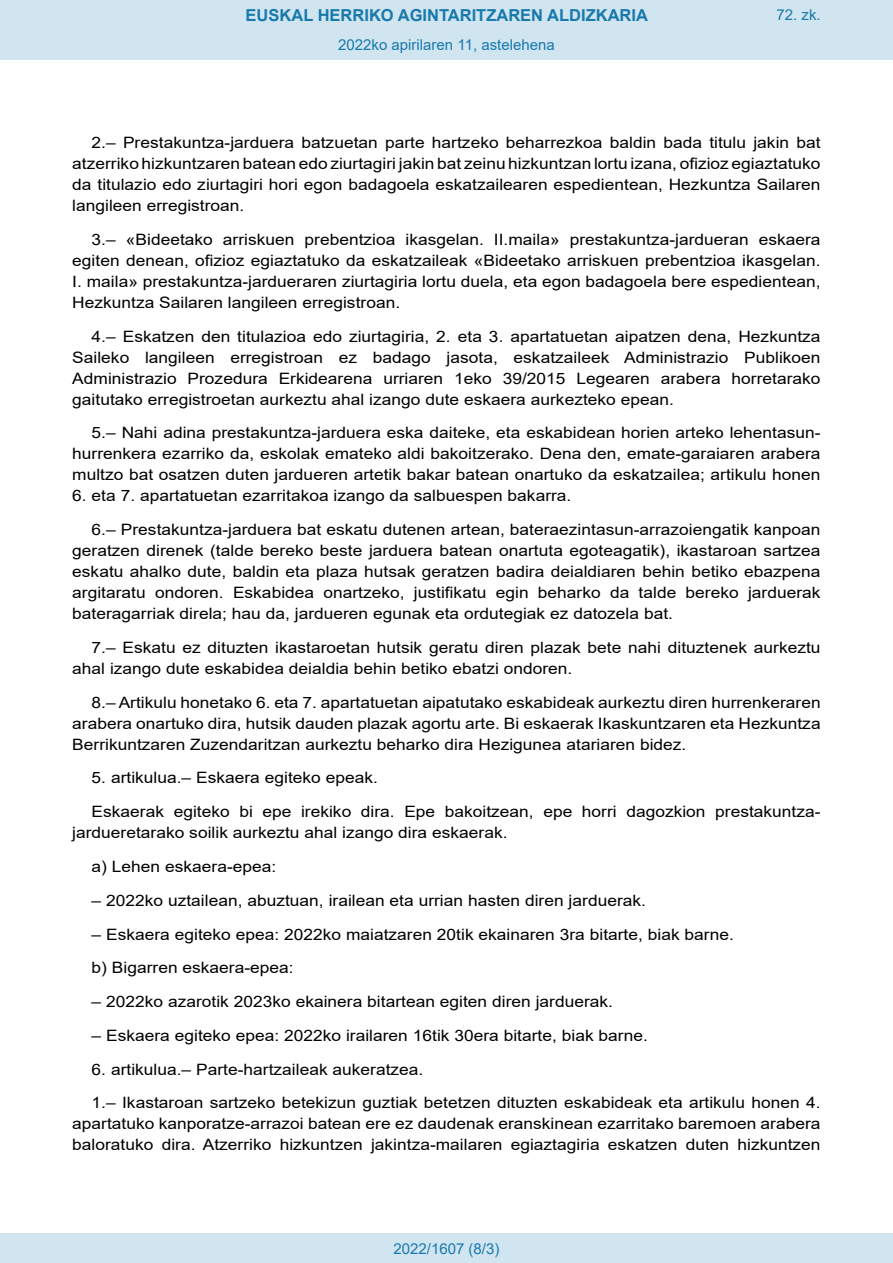
<style>
.page{position:relative;width:893px;height:1263px;background:#fff}
.page>*{position:absolute;margin:0;border:0;box-sizing:border-box;transform-origin:0 0}
.t1{font:700 16.5px "Arial";color:#1879ad}
.BOPVDetalle{font:15.6px/21px "Arial";color:#000;text-align:justify;scale:1.11 1}
.Paginacion_Centro{font:15px "Arial";color:#1879ad}
</style>
<div class="page">
<div style="left:0;top:0;width:893px;height:60px;background:#d0e5f0"></div>
<div style="left:0;top:1233px;width:893px;height:30px;background:#d0e5f0"></div>
<p class="t1" style="left:246px;top:3px;width:404px">EUSKAL HERRIKO AGINTARITZAREN ALDIZKARIA</p>
<p class="Paginacion_Centro" style="left:338px;top:35px;width:218px">2022ko apirilaren 11, astelehena</p>
<p class="Paginacion_Centro" style="left:776px;top:5px;width:46px">72. zk.</p>
<p class="BOPVDetalle" style="left:72px;top:132px;width:676px;text-indent:19px">2.– Prestakuntza-jarduera batzuetan parte hartzeko beharrezkoa baldin bada titulu jakin bat atzerriko hizkuntzaren batean edo ziurtagiri jakin bat zeinu hizkuntzan lortu izana, ofizioz egiaztatuko da titulazio edo ziurtagiri hori egon badagoela eskatzailearen espedientean, Hezkuntza Sailaren langileen erregistroan.</p>
<p class="BOPVDetalle" style="left:72px;top:229px;width:676px;text-indent:19px">3.– «Bideetako arriskuen prebentzioa ikasgelan. II.maila» prestakuntza-jardueran eskaera egiten denean, ofizioz egiaztatuko da eskatzaileak «Bideetako arriskuen prebentzioa ikasgelan.<br>I. maila» prestakuntza-jardueraren ziurtagiria lortu duela, eta egon badagoela bere espedientean, Hezkuntza Sailaren langileen erregistroan.</p>
<p class="BOPVDetalle" style="left:72px;top:326px;width:676px;text-indent:19px">4.– Eskatzen den titulazioa edo ziurtagiria, 2. eta 3. apartatuetan aipatzen dena, Hezkuntza Saileko langileen erregistroan ez badago jasota, eskatzaileek Administrazio Publikoen Administrazio Prozedura Erkidearena urriaren 1eko 39/2015 Legearen arabera horretarako gaitutako erregistroetan aurkeztu ahal izango dute eskaera aurkezteko epean.</p>
<p class="BOPVDetalle" style="left:72px;top:422px;width:676px;text-indent:19px">5.– Nahi adina prestakuntza-jarduera eska daiteke, eta eskabidean horien arteko lehentasun&shy;hurrenkera ezarriko da, eskolak emateko aldi bakoitzerako. Dena den, emate-garaiaren arabera multzo bat osatzen duten jardueren artetik bakar batean onartuko da eskatzailea; artikulu honen</p>
<p class="BOPVDetalle" style="left:72px;top:485px;width:451px">6. eta 7. apartatuetan ezarritakoa izango da salbuespen bakarra.</p>
<p class="BOPVDetalle" style="left:72px;top:519px;width:676px;text-indent:19px">6.– Prestakuntza-jarduera bat eskatu dutenen artean, bateraezintasun-arrazoiengatik kanpoan geratzen direnek (talde bereko beste jarduera batean onartuta egoteagatik), ikastaroan sartzea eskatu ahalko dute, baldin eta plaza hutsak geratzen badira deialdiaren behin betiko ebazpena argitaratu ondoren. Eskabidea onartzeko, justifikatu egin beharko da talde bereko jarduerak bateragarriak direla; hau da, jardueren egunak eta ordutegiak ez datozela bat.</p>
<p class="BOPVDetalle" style="left:72px;top:637px;width:676px;text-indent:19px">7.– Eskatu ez dituzten ikastaroetan hutsik geratu diren plazak bete nahi dituztenek aurkeztu ahal izango dute eskabidea deialdia behin betiko ebatzi ondoren.</p>
<p class="BOPVDetalle" style="left:72px;top:692px;width:676px;text-indent:19px">8.– Artikulu honetako 6. eta 7. apartatuetan aipatutako eskabideak aurkeztu diren hurrenkeraren arabera onartuko dira, hutsik dauden plazak agortu arte. Bi eskaerak Ikaskuntzaren eta Hezkuntza Berrikuntzaren Zuzendaritzan aurkeztu beharko dira Hezigunea atariaren bidez.</p>
<p class="BOPVDetalle" style="left:92px;top:767px;width:259px">5. artikulua.– Eskaera egiteko epeak.</p>
<p class="BOPVDetalle" style="left:72px;top:801px;width:676px;text-indent:19px">Eskaerak egiteko bi epe irekiko dira. Epe bakoitzean, epe horri dagozkion prestakuntza&shy;jardueretarako soilik aurkeztu ahal izango dira eskaerak.</p>
<p class="BOPVDetalle" style="left:92px;top:856px;width:168px">a) Lehen eskaera-epea:</p>
<p class="BOPVDetalle" style="left:92px;top:890px;width:501px">– 2022ko uztailean, abuztuan, irailean eta urrian hasten diren jarduerak.</p>
<p class="BOPVDetalle" style="left:92px;top:923px;width:580px">– Eskaera egiteko epea: 2022ko maiatzaren 20tik ekainaren 3ra bitarte, biak barne.</p>
<p class="BOPVDetalle" style="left:92px;top:957px;width:184px">b) Bigarren eskaera-epea:</p>
<p class="BOPVDetalle" style="left:92px;top:991px;width:471px">– 2022ko azarotik 2023ko ekainera bitartean egiten diren jarduerak.</p>
<p class="BOPVDetalle" style="left:92px;top:1025px;width:503px">– Eskaera egiteko epea: 2022ko irailaren 16tik 30era bitarte, biak barne.</p>
<p class="BOPVDetalle" style="left:92px;top:1058px;width:300px">6. artikulua.– Parte-hartzaileak aukeratzea.</p>
<p class="BOPVDetalle" style="left:72px;top:1092px;width:676px;text-indent:19px">1.– Ikastaroan sartzeko betekizun guztiak betetzen dituzten eskabideak eta artikulu honen 4. apartatuko kanporatze-arrazoi batean ere ez daudenak eranskinean ezarritako baremoen arabera baloratuko dira. Atzerriko hizkuntzen jakintza-mailaren egiaztagiria eskatzen duten hizkuntzen</p>
<p class="Paginacion_Centro" style="left:393px;top:1238px;width:107px">2022/1607 (8/3)</p>
</div>
